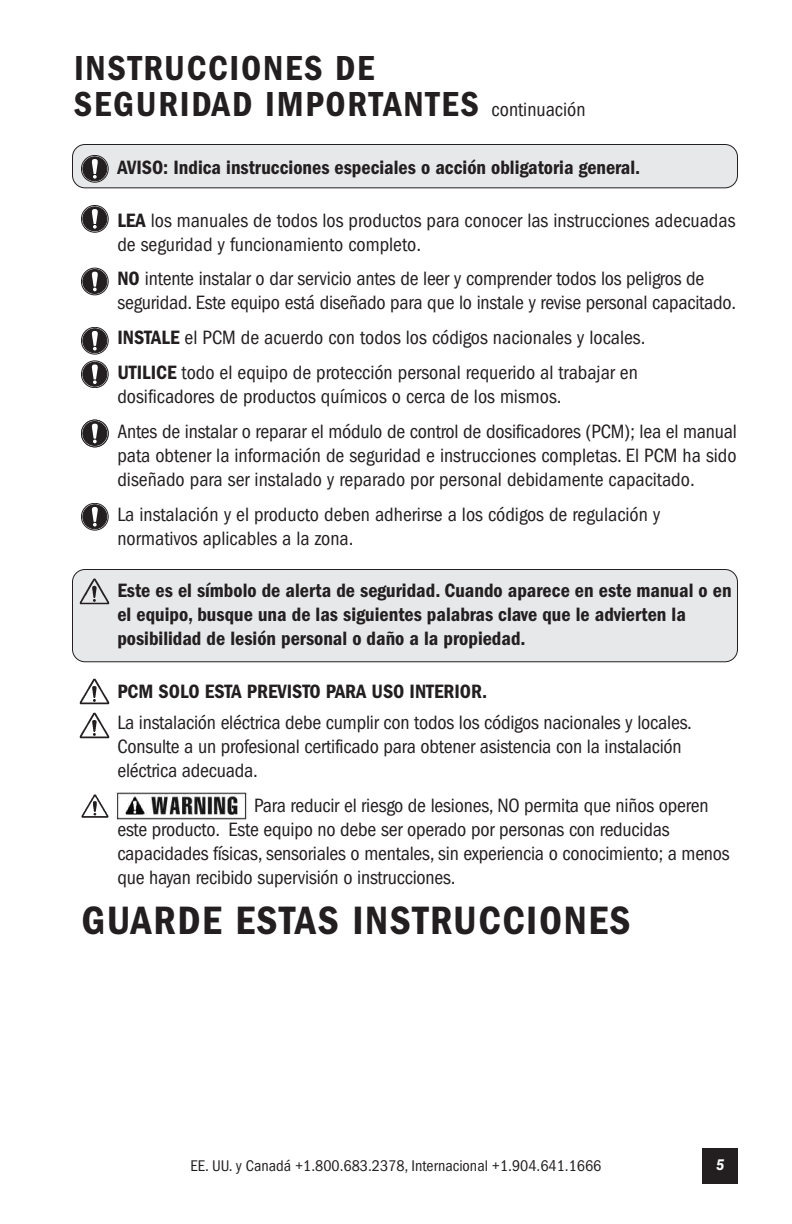
<style>
.page{position:relative;width:792px;height:1224px;background:#fff}
.page>*{position:absolute;margin:0;border:0;box-sizing:border-box;transform-origin:0 0}
.t1{font:600 condensed 41px "Franklin Gothic";letter-spacing:.04em;color:#231f20}
.t2{font:600 condensed 36px/36px "Franklin Gothic";letter-spacing:.05em;color:#231f20}
.t3{font:condensed 20px/24px "Franklin Gothic";letter-spacing:-.01em;color:#231f20}
.t4{font:600 condensed 20px/24px "Franklin Gothic";color:#231f20}
.t5{font:condensed 16px "Franklin Gothic";color:#231f20}
.t6{font:italic 600 condensed 16px "Franklin Gothic";color:#fff}
.s1{font-weight:400;font-size:20px}
.s2{font-weight:600}
</style>
<div class="page">
<div style="left:72px;top:570px;width:666px;height:92px;background:#e7e8e9;border-radius:12px"></div>
<div style="left:72px;top:569px;width:666px;height:93px;border:2px solid #231f20;border-radius:13px"></div>
<div style="left:72px;top:144px;width:666px;height:44px;background:#e7e8e9;border-radius:12px"></div>
<div style="left:72px;top:144px;width:666px;height:44px;border:2px solid #231f20;border-radius:13px"></div>
<svg style="left:81px;top:155px;width:27px;height:27px"></svg>
<div style="left:81px;top:155px;width:27px;height:27px;border:1px solid #231f20;border-radius:50%"></div>
<div style="left:83px;top:157px;width:24px;height:24px;background:#231f20;border-radius:50%"></div>
<div style="left:83px;top:157px;width:24px;height:24px;border:1px solid #231f20;border-radius:50%"></div>
<svg style="left:92px;top:159px;width:6px;height:20px"></svg>
<svg style="left:81px;top:205px;width:28px;height:28px"></svg>
<svg style="left:81px;top:205px;width:27px;height:27px"></svg>
<div style="left:81px;top:205px;width:27px;height:27px;border:1px solid #231f20;border-radius:50%"></div>
<div style="left:83px;top:207px;width:24px;height:24px;background:#231f20;border-radius:50%"></div>
<div style="left:83px;top:207px;width:24px;height:24px;border:1px solid #231f20;border-radius:50%"></div>
<svg style="left:92px;top:209px;width:6px;height:20px"></svg>
<svg style="left:81px;top:327px;width:27px;height:27px"></svg>
<div style="left:81px;top:327px;width:27px;height:27px;border:1px solid #231f20;border-radius:50%"></div>
<div style="left:83px;top:329px;width:24px;height:24px;background:#231f20;border-radius:50%"></div>
<div style="left:83px;top:329px;width:24px;height:24px;border:1px solid #231f20;border-radius:50%"></div>
<svg style="left:92px;top:331px;width:6px;height:20px"></svg>
<img style="left:79px;top:578px;width:31px;height:27px">
<img style="left:79px;top:678px;width:31px;height:27px">
<img style="left:79px;top:712px;width:31px;height:27px">
<div style="left:702px;top:1148px;width:36px;height:36px;background:#231f20"></div>
<svg style="left:81px;top:267px;width:28px;height:29px"></svg>
<svg style="left:81px;top:268px;width:27px;height:27px"></svg>
<div style="left:81px;top:268px;width:27px;height:27px;border:1px solid #231f20;border-radius:50%"></div>
<div style="left:83px;top:270px;width:24px;height:23px;background:#231f20;border-radius:50%"></div>
<div style="left:83px;top:269px;width:24px;height:25px;border:1px solid #231f20;border-radius:50%"></div>
<svg style="left:92px;top:272px;width:6px;height:19px"></svg>
<svg style="left:81px;top:420px;width:27px;height:27px"></svg>
<div style="left:81px;top:420px;width:27px;height:27px;border:1px solid #231f20;border-radius:50%"></div>
<div style="left:83px;top:422px;width:24px;height:23px;background:#231f20;border-radius:50%"></div>
<div style="left:83px;top:421px;width:24px;height:25px;border:1px solid #231f20;border-radius:50%"></div>
<svg style="left:92px;top:424px;width:6px;height:19px"></svg>
<svg style="left:81px;top:503px;width:27px;height:27px"></svg>
<div style="left:81px;top:503px;width:27px;height:27px;border:1px solid #231f20;border-radius:50%"></div>
<div style="left:83px;top:505px;width:24px;height:24px;background:#231f20;border-radius:50%"></div>
<div style="left:83px;top:505px;width:24px;height:24px;border:1px solid #231f20;border-radius:50%"></div>
<svg style="left:92px;top:507px;width:6px;height:20px"></svg>
<svg style="left:81px;top:361px;width:27px;height:27px"></svg>
<div style="left:81px;top:361px;width:27px;height:27px;border:1px solid #231f20;border-radius:50%"></div>
<div style="left:83px;top:362px;width:24px;height:24px;background:#231f20;border-radius:50%"></div>
<div style="left:83px;top:362px;width:24px;height:24px;border:1px solid #231f20;border-radius:50%"></div>
<svg style="left:92px;top:364px;width:6px;height:20px"></svg>
<img style="left:115px;top:792px;width:133px;height:27px">
<img style="left:81px;top:794px;width:28px;height:24px">
<h2 class="t2" style="left:74px;top:53px;width:513px">INSTRUCCIONES DE<br>SEGURIDAD IMPORTANTES <span class="s1">continuación</span></h2>
<p class="t4" style="left:117px;top:157px;width:524px">AVISO: Indica instrucciones especiales o acción obligatoria general.</p>
<p class="t3" style="left:117px;top:210px;width:620px"><span class="s2">LEA</span> los manuales de todos los productos para conocer las instrucciones adecuadas de seguridad y funcionamiento completo.</p>
<p class="t3" style="left:117px;top:268px;width:620px"><span class="s2">NO</span> intente instalar o dar servicio antes de leer y comprender todos los peligros de seguridad. Este equipo está diseñado para que lo instale y revise personal capacitado.</p>
<p class="t3" style="left:117px;top:322px;width:530px;line-height:34.8px"><span class="s2">INSTALE</span> el PCM de acuerdo con todos los códigos nacionales y locales.<br><span class="s2">UTILICE</span> todo el equipo de protección personal requerido al trabajar en</p>
<p class="t3" style="left:117px;top:381px;width:621px;line-height:34.8px">dosificadores de productos químicos o cerca de los mismos.<br>Antes de instalar o reparar el módulo de control de dosificadores (PCM); lea el manual</p>
<p class="t3" style="left:117px;top:445px;width:621px">pata obtener la información de seguridad e instrucciones completas. El PCM ha sido diseñado para ser instalado y reparado por personal debidamente capacitado.</p>
<p class="t3" style="left:117px;top:504px;width:545px">La instalación y el producto deben adherirse a los códigos de regulación y normativos aplicables a la zona.</p>
<p class="t4" style="left:117px;top:580px;width:616px">Este es el símbolo de alerta de seguridad. Cuando aparece en este manual o en el equipo, busque una de las siguientes palabras clave que le advierten la posibilidad de lesión personal o daño a la propiedad.</p>
<p class="t4" style="left:117px;top:681px;width:371px">PCM SOLO ESTA PREVISTO PARA USO INTERIOR.</p>
<p class="t3" style="left:117px;top:712px;width:576px">La instalación eléctrica debe cumplir con todos los códigos nacionales y locales.<br>Consulte a un profesional certificado para obtener asistencia con la instalación eléctrica adecuada.</p>
<p class="t3" style="left:117px;top:795px;width:614px;text-indent:137px">Para reducir el riesgo de lesiones, NO permita que niños operen este producto. Este equipo no debe ser operado por personas con reducidas capacidades físicas, sensoriales o mentales, sin experiencia o conocimiento; a menos que hayan recibido supervisión o instrucciones.</p>
<h1 class="t1" style="left:81px;top:907px;width:551px">GUARDE ESTAS INSTRUCCIONES</h1>
<p class="t5" style="left:191px;top:1160px;width:412px">EE. UU. y Canadá +1.800.683.2378, Internacional +1.904.641.1666</p>
<p class="t6" style="left:716px;top:1159px;width:10px">5</p>
</div>
